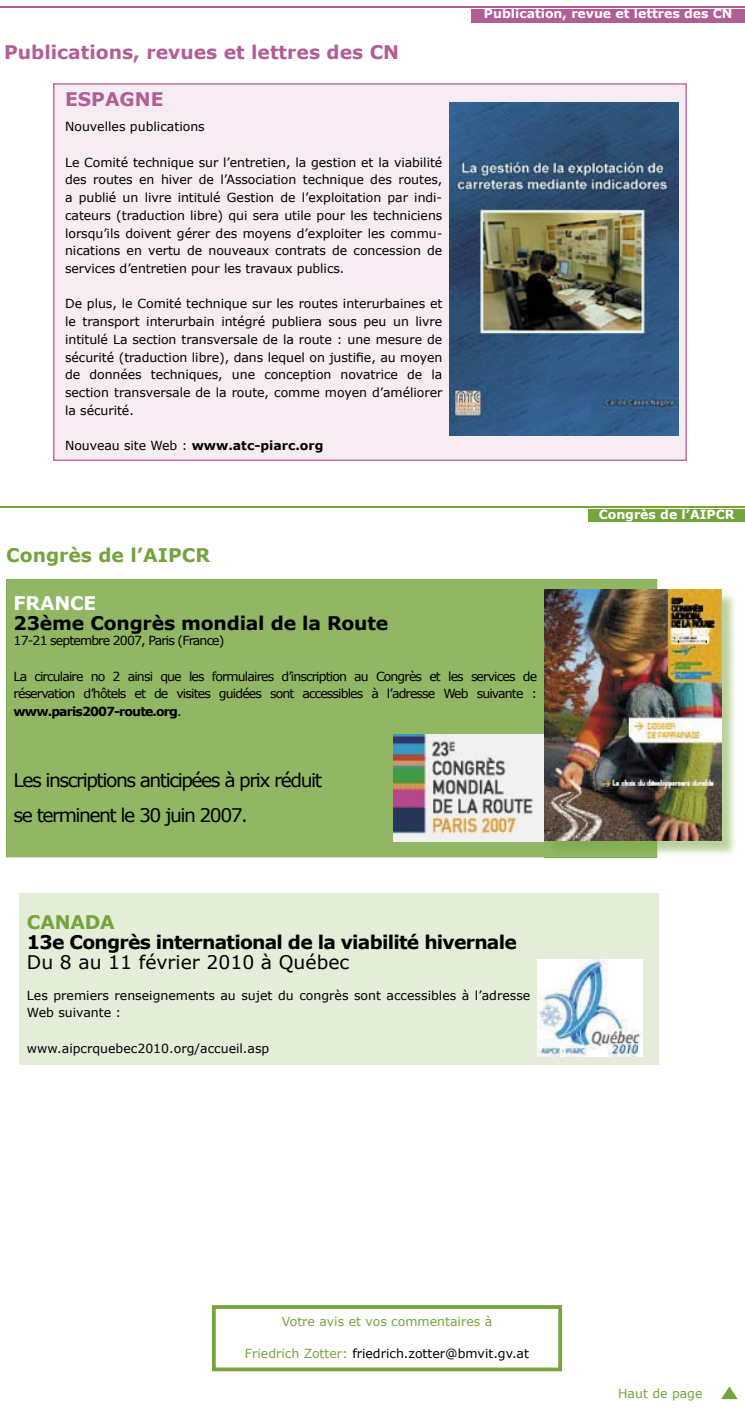
<style>
.page{position:relative;width:745px;height:1418px;background:#fff}
.page>*{position:absolute;margin:0;border:0;box-sizing:border-box;transform-origin:0 0}
.t1{font:18.75px/35.4px "Verdana";letter-spacing:-.08em;color:#000}
.t2{font:700 18.75px "Verdana";letter-spacing:-.04em;color:#000}
.t3{font:700 18.75px "Verdana";color:#b25e96}
.t4{font:700 18.75px "Verdana";letter-spacing:-.01em;color:#000}
.t5{font:18.75px "Verdana";color:#000}
.t6{font:700 18.75px "Verdana";color:#75a43d}
.t7{font:700 18.75px "Verdana";letter-spacing:-.01em;color:#fff}
.t8{font:12.5px/17.8px "Verdana";letter-spacing:-.005em;color:#000;text-align:justify}
.t9{font:700 12.5px "Verdana";color:#fff}
.t10{font:12.5px "Verdana";color:#75a43d}
.t11{font:12.5px "Verdana";letter-spacing:-.07em;color:#000}
.t12{font:700 12.5px "Verdana";color:#000}
.s1{font-weight:400}
.s2{font-weight:700}
.s3{color:#75a43d}
</style>
<div class="page">
<hr style="left:0;top:6px;width:744px;height:1px;background:#b25e96">
<div style="left:6px;top:579px;width:650px;height:278px;background:#91b664"></div>
<img style="left:656px;top:590px;width:79px;height:267px">
<img style="left:544px;top:840px;width:112px;height:17px">
<img style="left:544px;top:589px;width:176px;height:251px">
<img style="left:393px;top:734px;width:150px;height:107px">
<div style="left:471px;top:9px;width:273px;height:13px;background:#b25e96"></div>
<hr style="left:0;top:506px;width:744px;height:1px;background:#75a43d">
<svg style="left:212px;top:1305px;width:349px;height:66px"></svg>
<svg style="left:722px;top:1386px;width:15px;height:12px"></svg>
<div style="left:20px;top:893px;width:638px;height:171px;background:#e3edd8"></div>
<img style="left:537px;top:959px;width:105px;height:97px">
<div style="left:53px;top:83px;width:633px;height:378px;background:#f6ecf2"></div>
<img style="left:449px;top:103px;width:229px;height:332px">
<div style="left:588px;top:509px;width:156px;height:13px;background:#75a43d"></div>
<h1 class="t3" style="left:4px;top:40px;width:396px">Publications, revues et lettres des CN</h1>
<h1 class="t3" style="left:65px;top:87px;width:100px">ESPAGNE</h1>
<p class="t8" style="left:65px;top:117px;width:141px">Nouvelles publications</p>
<p class="t8" style="left:65px;top:153px;width:378px">Le Comité technique sur l’entretien, la gestion et la viabilité des routes en hiver de l’Association technique des routes, a publié un livre intitulé Gestion de l’exploitation par indi&shy;cateurs (traduction libre) qui sera utile pour les techniciens lorsqu’ils doivent gérer des moyens d’exploiter les commu&shy;nications en vertu de nouveaux contrats de concession de services d’entretien pour les travaux publics.</p>
<p class="t8" style="left:65px;top:294px;width:378px">De plus, le Comité technique sur les routes interurbaines et le transport interurbain intégré publiera sous peu un livre intitulé La section transversale de la route : une mesure de sécurité (traduction libre), dans lequel on justifie, au moyen de données techniques, une conception novatrice de la section transversale de la route, comme moyen d’améliorer la sécurité.</p>
<p class="t12" style="left:65px;top:438px;width:260px"><span class="s1">Nouveau site Web :</span> www.atc-piarc.org</p>
<h1 class="t6" style="left:6px;top:543px;width:205px">Congrès de l’AIPCR</h1>
<p class="t9" style="left:483px;top:6px;width:250px">Publication, revue et lettres des CN</p>
<p class="t9" style="left:598px;top:506px;width:137px">Congrès de l’AIPCR</p>
<h1 class="t7" style="left:14px;top:591px;width:84px">FRANCE</h1>
<h1 class="t4" style="left:14px;top:611px;width:376px">23ème Congrès mondial de la Route</h1>
<p class="t11" style="left:14px;top:632px;width:212px">17-21 septembre 2007, Paris (France)</p>
<p class="t8" style="left:14px;top:666px;width:524px">La circulaire no 2 ainsi que les formulaires d’inscription au Congrès et les services de réservation d’hôtels et de visites guidées sont accessibles à l’adresse Web suivante : <span class="s2">www.paris2007-route.org</span>.</p>
<h1 class="t1" style="left:14px;top:761px;width:310px">Les inscriptions anticipées à prix réduit se terminent le 30 juin 2007.</h1>
<h1 class="t6" style="left:27px;top:910px;width:89px">CANADA</h1>
<h1 class="t2" style="left:27px;top:930px;width:491px">13e Congrès international de la viabilité hivernale</h1>
<h1 class="t5" style="left:27px;top:950px;width:324px">Du 8 au 11 février 2010 à Québec</h1>
<p class="t8" style="left:27px;top:985px;width:504px">Les premiers renseignements au sujet du congrès sont accessibles à l’adresse<br>Web suivante :</p>
<p class="t8" style="left:27px;top:1039px;width:244px">www.aipcrquebec2010.org/accueil.asp</p>
<p class="t10" style="left:281px;top:1312px;width:212px">Votre avis et vos commentaires à</p>
<p class="t8" style="left:245px;top:1344px;width:285px"><span class="s3">Friedrich Zotter:</span> friedrich.zotter@bmvit.gv.at</p>
<p class="t10" style="left:617px;top:1385px;width:86px">Haut de page</p>
</div>
